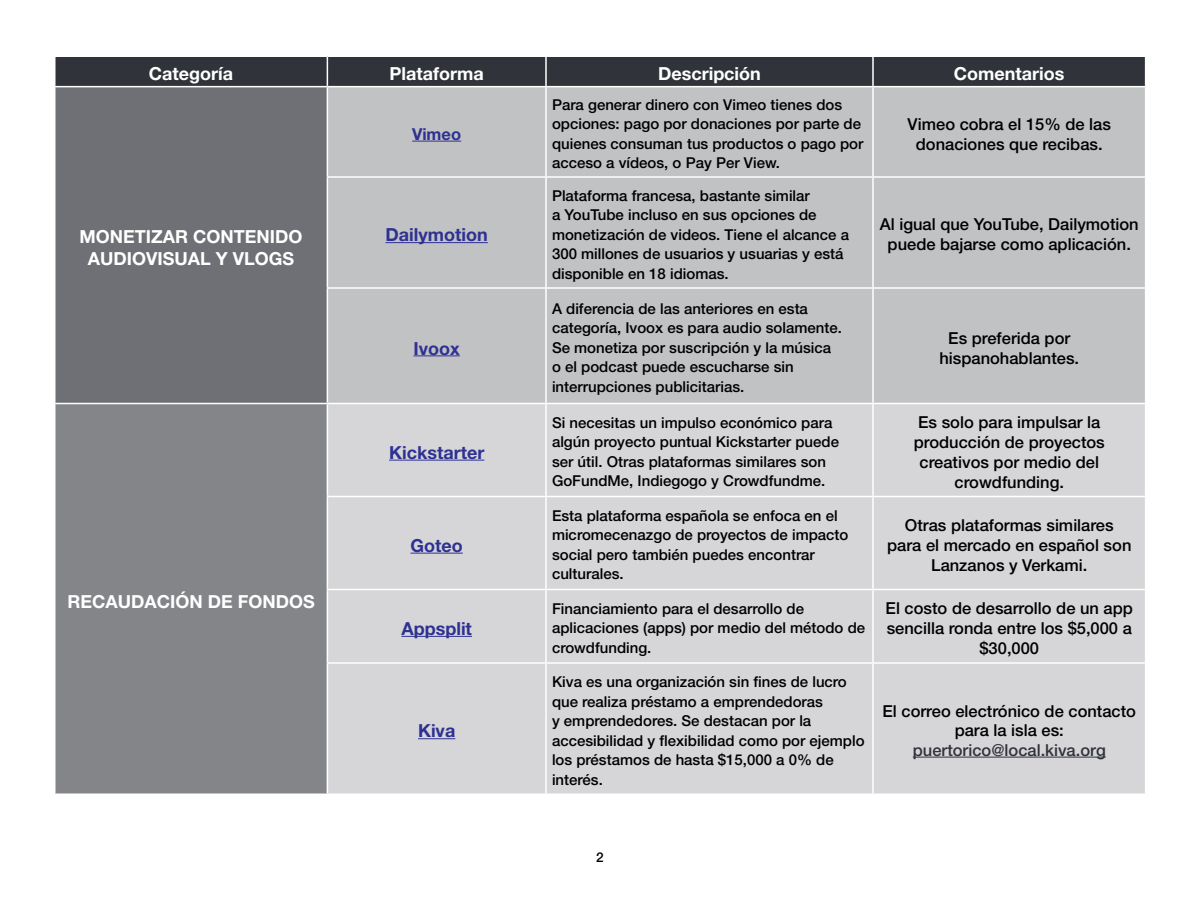
<style>
.page{position:relative;width:1200px;height:900px;background:#fff}
.page>*{position:absolute;margin:0;border:0;box-sizing:border-box;transform-origin:0 0}
.t1{font:700 18px/21.6px "Helvetica Neue";color:#fff;text-align:center}
.t2{font:700 18px "Helvetica Neue";color:#2e3192}
.t3{font:500 16.5px/19.8px "Helvetica Neue";color:#000;text-align:center}
.t4{font:500 16.5px "Helvetica Neue";color:#30333a}
.t5{font:700 16.5px "Helvetica Neue";color:#2e3192}
.t6{font:500 15px/19.5px "Helvetica Neue";color:#000}
.t7{font:500 13.5px "Helvetica Neue";color:#000}
</style>
<div class="page">
<div style="left:55px;top:87px;width:272px;height:317px;background:#6e7075"></div>
<div style="left:328px;top:87px;width:817px;height:316px;background:#c1c2c4"></div>
<div style="left:55px;top:404px;width:272px;height:390px;background:#838589"></div>
<div style="left:328px;top:404px;width:817px;height:390px;background:#d6d6d8"></div>
<hr style="left:54px;top:87px;width:2px;height:90px;background:#fff">
<hr style="left:54px;top:177px;width:2px;height:111px;background:#fff">
<hr style="left:54px;top:288px;width:2px;height:115px;background:#fff">
<hr style="left:545px;top:87px;width:2px;height:89px;background:#fff">
<hr style="left:872px;top:87px;width:2px;height:89px;background:#fff">
<hr style="left:327px;top:176px;width:219px;height:2px;background:#fff">
<hr style="left:546px;top:176px;width:327px;height:2px;background:#fff">
<hr style="left:545px;top:178px;width:2px;height:109px;background:#fff">
<hr style="left:873px;top:176px;width:273px;height:2px;background:#fff">
<hr style="left:872px;top:178px;width:2px;height:109px;background:#fff">
<hr style="left:327px;top:287px;width:219px;height:2px;background:#fff">
<hr style="left:546px;top:287px;width:327px;height:2px;background:#fff">
<hr style="left:545px;top:289px;width:2px;height:114px;background:#fff">
<hr style="left:873px;top:287px;width:273px;height:2px;background:#fff">
<hr style="left:872px;top:289px;width:2px;height:114px;background:#fff">
<hr style="left:54px;top:403px;width:273px;height:1px;background:#fff">
<hr style="left:54px;top:404px;width:2px;height:92px;background:#fff">
<hr style="left:54px;top:496px;width:2px;height:94px;background:#fff">
<hr style="left:54px;top:590px;width:2px;height:73px;background:#fff">
<hr style="left:54px;top:663px;width:2px;height:131px;background:#fff">
<hr style="left:545px;top:404px;width:2px;height:92px;background:#fff">
<hr style="left:872px;top:404px;width:2px;height:92px;background:#fff">
<hr style="left:327px;top:496px;width:219px;height:1px;background:#fff">
<hr style="left:546px;top:496px;width:327px;height:1px;background:#fff">
<hr style="left:545px;top:497px;width:2px;height:92px;background:#fff">
<hr style="left:873px;top:496px;width:273px;height:1px;background:#fff">
<hr style="left:872px;top:497px;width:2px;height:92px;background:#fff">
<hr style="left:327px;top:589px;width:219px;height:1px;background:#fff">
<hr style="left:546px;top:589px;width:327px;height:1px;background:#fff">
<hr style="left:545px;top:590px;width:2px;height:72px;background:#fff">
<hr style="left:873px;top:589px;width:273px;height:1px;background:#fff">
<hr style="left:872px;top:590px;width:2px;height:72px;background:#fff">
<hr style="left:327px;top:662px;width:219px;height:2px;background:#fff">
<hr style="left:546px;top:662px;width:327px;height:2px;background:#fff">
<hr style="left:545px;top:664px;width:2px;height:130px;background:#fff">
<hr style="left:873px;top:662px;width:273px;height:2px;background:#fff">
<hr style="left:872px;top:664px;width:2px;height:130px;background:#fff">
<svg style="left:55px;top:56px;width:1091px;height:30px;background:#383b42"></svg>
<hr style="left:412px;top:141px;width:49px;height:1px;background:#2e3192">
<hr style="left:386px;top:242px;width:102px;height:1px;background:#2e3192">
<hr style="left:414px;top:355px;width:46px;height:1px;background:#2e3192">
<hr style="left:389px;top:460px;width:95px;height:1px;background:#2e3192">
<hr style="left:411px;top:553px;width:52px;height:1px;background:#2e3192">
<hr style="left:401px;top:636px;width:71px;height:1px;background:#2e3192">
<hr style="left:418px;top:738px;width:37px;height:1px;background:#2e3192">
<hr style="left:913px;top:757px;width:193px;height:1px;background:#30333a">
<p class="t1" style="left:149px;top:63px;width:86px">Categoría</p>
<p class="t1" style="left:390px;top:63px;width:96px">Plataforma</p>
<p class="t1" style="left:658px;top:63px;width:104px">Descripción</p>
<p class="t1" style="left:954px;top:63px;width:112px">Comentarios</p>
<p class="t1" style="left:80px;top:226px;width:224px">MONETIZAR CONTENIDO<br>AUDIOVISUAL Y VLOGS</p>
<p class="t1" style="left:67px;top:591px;width:249px">RECAUDACIÓN DE FONDOS</p>
<p class="t5" style="left:412px;top:121px;width:50px">Vimeo</p>
<p class="t2" style="left:386px;top:221px;width:104px">Dailymotion</p>
<p class="t2" style="left:414px;top:334px;width:48px">Ivoox</p>
<p class="t2" style="left:389px;top:438px;width:97px">Kickstarter</p>
<p class="t2" style="left:411px;top:531px;width:54px">Goteo</p>
<p class="t2" style="left:401px;top:614px;width:72px">Appsplit</p>
<p class="t2" style="left:418px;top:717px;width:39px">Kiva</p>
<p class="t6" style="left:552px;top:94px;width:313px">Para generar dinero con Vimeo tienes dos opciones: pago por donaciones por parte de quienes consuman tus productos o pago por acceso a vídeos, o Pay Per View.</p>
<p class="t6" style="left:552px;top:185px;width:299px">Plataforma francesa, bastante similar<br>a YouTube incluso en sus opciones de monetización de videos. Tiene el alcance a 300 millones de usuarios y usuarias y está disponible en 18 idiomas.</p>
<p class="t6" style="left:552px;top:298px;width:291px">A diferencia de las anteriores en esta categoría, Ivoox es para audio solamente.<br>Se monetiza por suscripción y la música o el podcast puede escucharse sin interrupciones publicitarias.</p>
<p class="t3" style="left:908px;top:113px;width:205px">Vimeo cobra el 15% de las donaciones que recibas.</p>
<p class="t3" style="left:880px;top:214px;width:260px">Al igual que YouTube, Dailymotion puede bajarse como aplicación.</p>
<p class="t3" style="left:939px;top:327px;width:141px">Es preferida por hispanohablantes.</p>
<p class="t6" style="left:552px;top:412px;width:289px">Si necesitas un impulso económico para algún proyecto puntual Kickstarter puede ser útil. Otras plataformas similares son GoFundMe, Indiegogo y Crowdfundme.</p>
<p class="t3" style="left:914px;top:412px;width:193px">Es solo para impulsar la producción de proyectos creativos por medio del crowdfunding.</p>
<p class="t6" style="left:552px;top:505px;width:298px">Esta plataforma española se enfoca en el micromecenazgo de proyectos de impacto social pero también puedes encontrar culturales.</p>
<p class="t3" style="left:887px;top:515px;width:246px">Otras plataformas similares para el mercado en español son<br>Lanzanos y Verkami.</p>
<p class="t6" style="left:552px;top:598px;width:315px">Financiamiento para el desarrollo de aplicaciones (apps) por medio del método de crowdfunding.</p>
<p class="t3" style="left:886px;top:598px;width:249px">El costo de desarrollo de un app sencilla ronda entre los $5,000 a $30,000</p>
<p class="t6" style="left:552px;top:671px;width:314px">Kiva es una organización sin fines de lucro que realiza préstamo a emprendedoras<br>y emprendedores. Se destacan por la accesibilidad y flexibilidad como por ejemplo los préstamos de hasta $15,000 a 0% de interés.</p>
<p class="t3" style="left:883px;top:700px;width:255px">El correo electrónico de contacto para la isla es:</p>
<p class="t4" style="left:913px;top:737px;width:194px">puertorico@local.kiva.org</p>
<p class="t7" style="left:596px;top:846px;width:9px">2</p>
</div>
